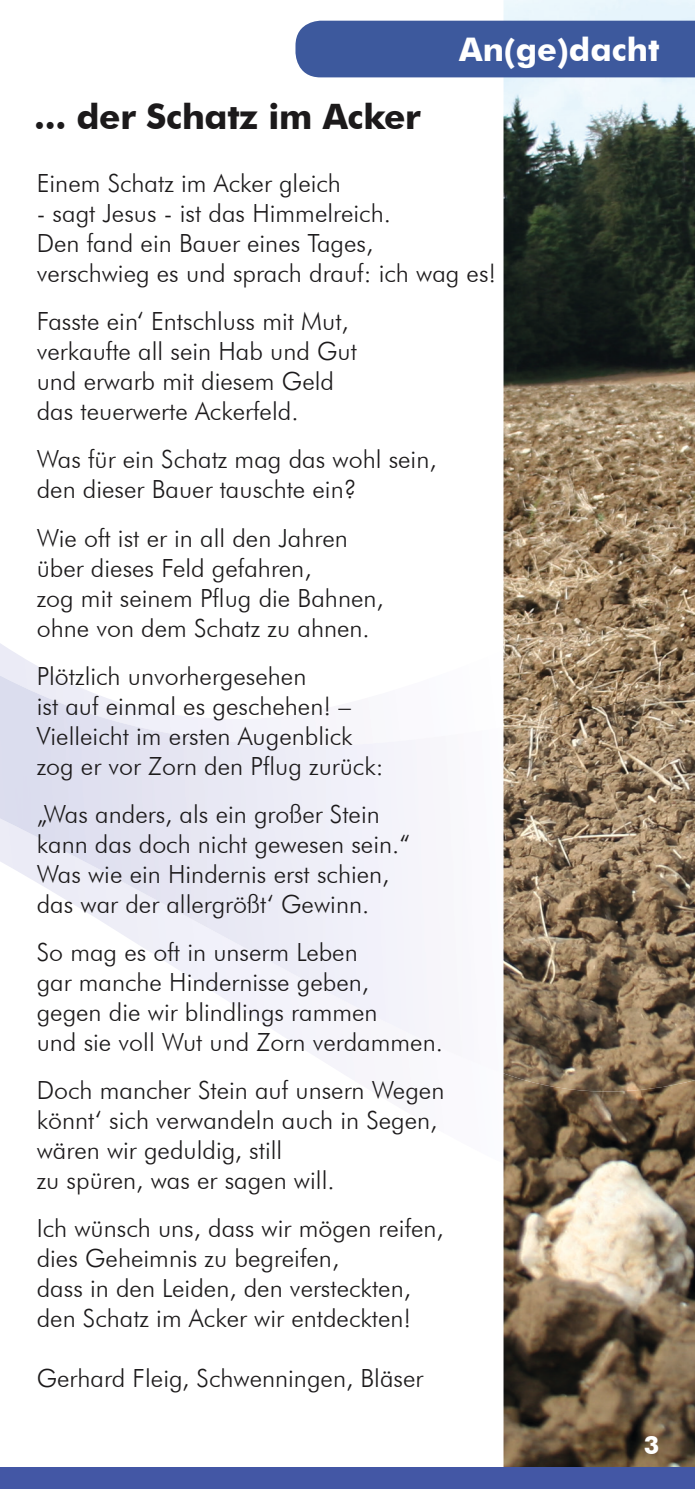
<style>
.page{position:relative;width:695px;height:1489px;background:#fff}
.page>*{position:absolute;margin:0;border:0;box-sizing:border-box;transform-origin:0 0}
.t1{font:700 35px "Futura BT";letter-spacing:-.01em;color:#1c1a1b}
.t2{font:700 32.5px "Futura BT";color:#fff}
.t3{font:300 25px/30px "Futura BT";color:#1c1a1b}
.t4{font:700 25px "Futura BT";color:#fff}
</style>
<div class="page">
<img style="left:503px;top:0;width:191px;height:1467px">
<div style="left:0;top:1467px;width:694px;height:21px;background:#4357a5"></div>
<img style="left:503px;top:671px;width:191px;height:420px">
<div style="left:295px;top:21px;width:399px;height:56px;background:#3d599d"></div>
<h1 class="t1" style="left:34px;top:96px;width:388px">... der Schatz im Acker</h1>
<h2 class="t2" style="left:459px;top:30px;width:202px">An(ge)dacht</h2>
<p class="t3" style="left:37px;top:168px;width:306px">Einem Schatz im Acker gleich</p>
<p class="t3" style="left:37px;top:198px;width:461px">- sagt Jesus - ist das Himmelreich.<br>Den fand ein Bauer eines Tages,<br>verschwieg es und sprach drauf: ich wag es!</p>
<p class="t3" style="left:37px;top:306px;width:322px">Fasste ein‘ Entschluss mit Mut, verkaufte all sein Hab und Gut und erwarb mit diesem Geld das teuerwerte Ackerfeld.</p>
<p class="t3" style="left:37px;top:444px;width:401px">Was für ein Schatz mag das wohl sein, den dieser Bauer tauschte ein?</p>
<p class="t3" style="left:37px;top:522px;width:348px">Wie oft ist er in all den Jahren über dieses Feld gefahren,<br>zog mit seinem Pflug die Bahnen, ohne von dem Schatz zu ahnen.</p>
<p class="t3" style="left:37px;top:660px;width:348px">Plötzlich unvorhergesehen<br>ist auf einmal es geschehen! –<br>Vielleicht im ersten Augenblick zog er vor Zorn den Pflug zurück:</p>
<p class="t3" style="left:37px;top:798px;width:375px">„Was anders, als ein großer Stein kann das doch nicht gewesen sein.“ Was wie ein Hindernis erst schien, das war der allergrößt‘ Gewinn.</p>
<p class="t3" style="left:37px;top:936px;width:407px">So mag es oft in unserm Leben<br>gar manche Hindernisse geben,<br>gegen die wir blindlings rammen<br>und sie voll Wut und Zorn verdammen.</p>
<p class="t3" style="left:37px;top:1074px;width:409px">Doch mancher Stein auf unsern Wegen könnt‘ sich verwandeln auch in Segen, wären wir geduldig, still<br>zu spüren, was er sagen will.</p>
<p class="t3" style="left:37px;top:1212px;width:408px">Ich wünsch uns, dass wir mögen reifen, dies Geheimnis zu begreifen,<br>dass in den Leiden, den versteckten, den Schatz im Acker wir entdeckten!</p>
<p class="t3" style="left:37px;top:1362px;width:388px">Gerhard Fleig, Schwenningen, Bläser</p>
<p class="t4" style="left:643px;top:1429px;width:17px">3</p>
</div>
